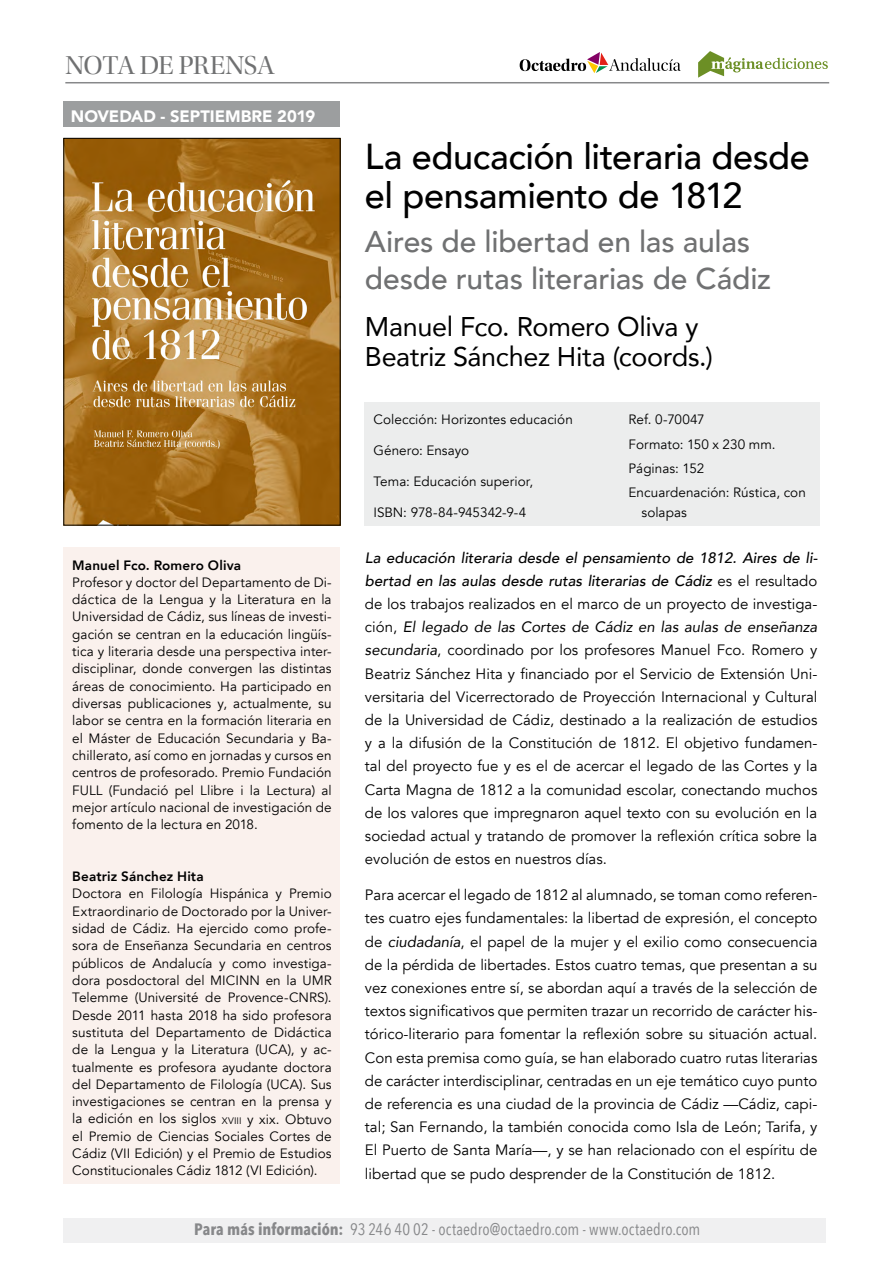
<style>
.page{position:relative;width:893px;height:1263px;background:#fff}
.page>*{position:absolute;margin:0;border:0;box-sizing:border-box;transform-origin:0 0}
.t1{font:500 36px/39px "Avenir";letter-spacing:-.01em;color:#000}
.t2{font:500 30px/36px "Avenir";letter-spacing:-.005em;color:#707172}
.t3{font:27px/30px "Avenir";letter-spacing:-.015em;color:#000}
.t4{font:27px "Utopia Std Disp";letter-spacing:-.02em;color:#707172}
.t5{font:16.5px "Avenir Next Condensed";letter-spacing:.005em;color:#87888a}
.t6{font:900 16.5px "Avenir";color:#fff}
.t7{font:15px/23.2px "Avenir";color:#000;text-align:justify}
.t8{font:13.5px/17.2px "Avenir";letter-spacing:.005em;color:#000;text-align:justify}
.t9{font:800 13.5px "Avenir";letter-spacing:.01em;color:#000}
.s1{font-size:9.45px}
.s2{font-weight:500;font-style:italic}
.s3{font-style:italic}
.s4{font-weight:700}
</style>
<div class="page">
<div style="left:64px;top:1218px;width:762px;height:25px;background:#f0f0f1"></div>
<div style="left:365px;top:402px;width:455px;height:123px;background:#eceded"></div>
<img style="left:66px;top:140px;width:272px;height:383px">
<div style="left:64px;top:102px;width:276px;height:25px;background:#9c9e9f"></div>
<hr style="left:65px;top:82px;width:764px;height:1px;background:#87888a">
<div style="left:64px;top:547px;width:276px;height:637px;background:#faf1ed"></div>
<svg style="left:520px;top:52px;width:160px;height:21px"></svg>
<svg style="left:698px;top:51px;width:130px;height:27px"></svg>
<h3 class="t4" style="left:65px;top:51px;width:211px">NOTA DE PRENSA</h3>
<p class="t6" style="left:71px;top:102px;width:246px">NOVEDAD - SEPTIEMBRE 2019</p>
<p class="t9" style="left:72px;top:554px;width:170px">Manuel Fco. Romero Oliva</p>
<p class="t8" style="left:72px;top:574px;width:261px">Profesor y doctor del Departamento de Di&shy;dáctica de la Lengua y la Literatura en la Universidad de Cádiz, sus líneas de investi&shy;gación se centran en la educación lingüís&shy;tica y literaria desde una perspectiva inter&shy;disciplinar, donde convergen las distintas áreas de conocimiento. Ha participado en diversas publicaciones y, actualmente, su labor se centra en la formación literaria en el Máster de Educación Secundaria y Ba&shy;chillerato, así como en jornadas y cursos en centros de profesorado. Premio Fundación FULL (Fundació pel Llibre i la Lectura) al mejor artículo nacional de investigación de fomento de la lectura en 2018.</p>
<p class="t9" style="left:72px;top:866px;width:133px">Beatriz Sánchez Hita</p>
<p class="t8" style="left:72px;top:885px;width:261px">Doctora en Filología Hispánica y Premio Extraordinario de Doctorado por la Univer&shy;sidad de Cádiz. Ha ejercido como profe&shy;sora de Enseñanza Secundaria en centros públicos de Andalucía y como investiga&shy;dora posdoctoral del MICINN en la UMR Telemme (Université de Provence-CNRS).<br>Desde 2011 hasta 2018 ha sido profesora sustituta del Departamento de Didáctica de la Lengua y la Literatura (UCA), y ac&shy;tualmente es profesora ayudante doctora del Departamento de Filología (UCA). Sus investigaciones se centran en la prensa y la edición en los siglos <span class="s1">xviii</span> y xix. Obtuvo el Premio de Ciencias Sociales Cortes de Cádiz (VII Edición) y el Premio de Estudios Constitucionales Cádiz 1812 (VI Edición).</p>
<h1 class="t1" style="left:365px;top:135px;width:446px">La educación literaria desde el pensamiento de 1812</h1>
<h2 class="t2" style="left:365px;top:222px;width:407px">Aires de libertad en las aulas desde rutas literarias de Cádiz</h2>
<h3 class="t3" style="left:365px;top:311px;width:349px">Manuel Fco. Romero Oliva y<br>Beatriz Sánchez Hita (coords.)</h3>
<p class="t8" style="left:373px;top:411px;width:201px">Colección: Horizontes educación</p>
<p class="t8" style="left:373px;top:442px;width:97px">Género: Ensayo</p>
<p class="t8" style="left:373px;top:473px;width:161px">Tema: Educación superior,</p>
<p class="t8" style="left:373px;top:504px;width:154px">ISBN: 978-84-945342-9-4</p>
<p class="t8" style="left:629px;top:408px;width:179px;line-height:24.2px;text-align:left">Ref. 0-70047<br>Formato: 150 x 230 mm.<br>Páginas: 152<br>Encuardenación: Rústica, con</p>
<p class="t8" style="left:641px;top:504px;width:47px">solapas</p>
<p class="t7" style="left:365px;top:546px;width:454px"><span class="s2">La educación literaria desde el pensamiento de 1812. Aires de li&shy;bertad en las aulas desde rutas literarias de Cádiz</span> es el resultado de los trabajos realizados en el marco de un proyecto de investiga&shy;ción, <span class="s3">El legado de las Cortes de Cádiz en las aulas de enseñanza secundaria</span>, coordinado por los profesores Manuel Fco. Romero y Beatriz Sánchez Hita y financiado por el Servicio de Extensión Uni&shy;versitaria del Vicerrectorado de Proyección Internacional y Cultural de la Universidad de Cádiz, destinado a la realización de estudios y a la difusión de la Constitución de 1812. El objetivo fundamen&shy;tal del proyecto fue y es el de acercar el legado de las Cortes y la Carta Magna de 1812 a la comunidad escolar, conectando muchos de los valores que impregnaron aquel texto con su evolución en la sociedad actual y tratando de promover la reflexión crítica sobre la evolución de estos en nuestros días.</p>
<p class="t7" style="left:365px;top:884px;width:454px">Para acercar el legado de 1812 al alumnado, se toman como referen&shy;tes cuatro ejes fundamentales: la libertad de expresión, el concepto de <span class="s3">ciudadanía</span>, el papel de la mujer y el exilio como consecuencia de la pérdida de libertades. Estos cuatro temas, que presentan a su vez conexiones entre sí, se abordan aquí a través de la selección de textos significativos que permiten trazar un recorrido de carácter his&shy;tórico-literario para fomentar la reflexión sobre su situación actual.<br>Con esta premisa como guía, se han elaborado cuatro rutas literarias de carácter interdisciplinar, centradas en un eje temático cuyo punto de referencia es una ciudad de la provincia de Cádiz —Cádiz, capi&shy;tal; San Fernando, la también conocida como Isla de León; Tarifa, y El Puerto de Santa María—, y se han relacionado con el espíritu de libertad que se pudo desprender de la Constitución de 1812.</p>
<p class="t5" style="left:194px;top:1214px;width:508px"><span class="s4">Para más información:</span> 93 246 40 02 - octaedro@octaedro.com - www.octaedro.com</p>
</div>
